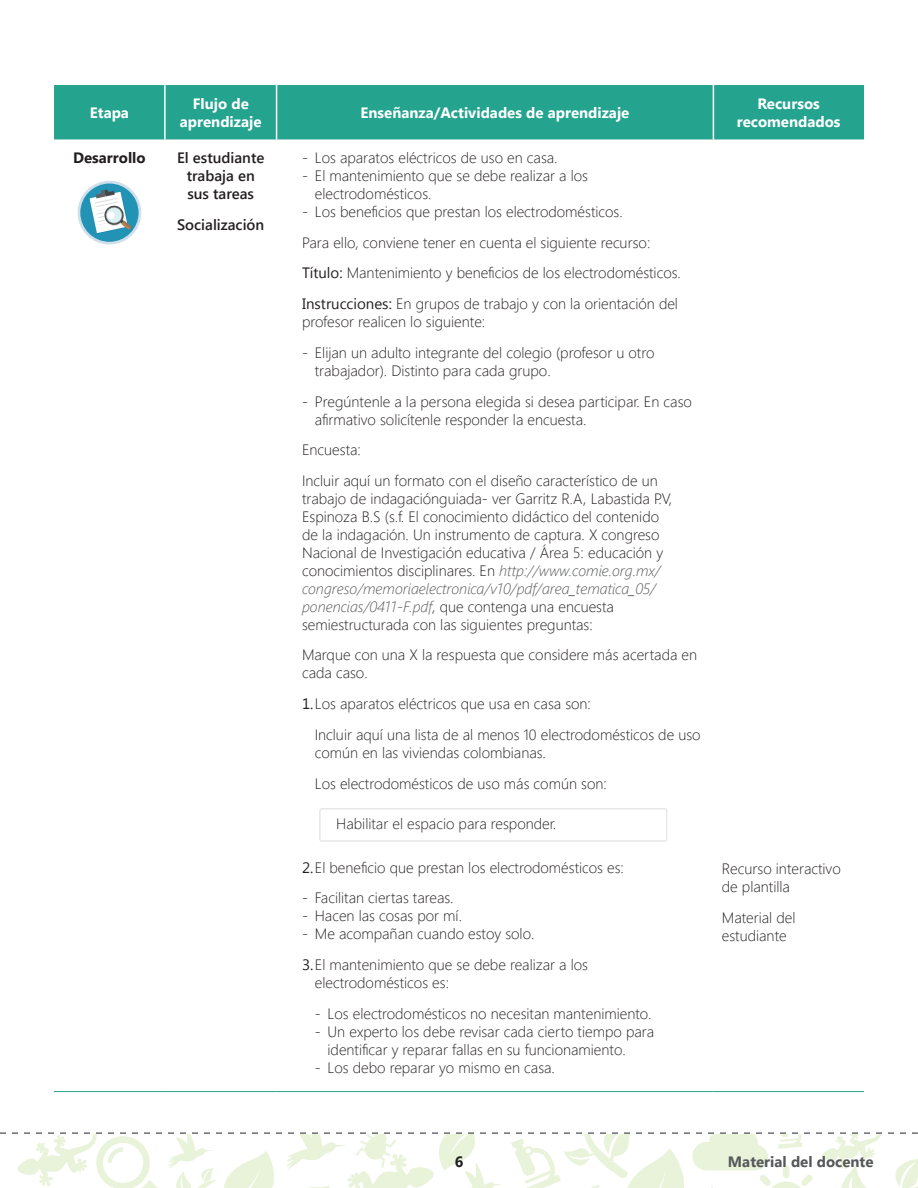
<style>
.page{position:relative;width:918px;height:1188px;background:#fff}
.page>*{position:absolute;margin:0;border:0;box-sizing:border-box;transform-origin:0 0}
.t1{font:300 15px/18px "Segoe UI";color:#231f20}
.t2{font:700 15px/18px "Segoe UI";color:#fff;text-align:center}
.t3{font:600 15px/18px "Segoe UI";color:#231f20;text-align:center}
.t4{font:700 15px "Segoe UI";color:#57585a}
.t5{font:700 15px "Segoe UI";color:#231f20}
.s1{font-weight:400}
.s2{font-style:italic;color:#57585a}
</style>
<div class="page">
<svg style="left:0;top:1132px;width:918px;height:56px"></svg>
<div style="left:54px;top:85px;width:810px;height:54px;background:#24a38f"></div>
<hr style="left:54px;top:1091px;width:111px;height:1px;background:#24a38f">
<hr style="left:165px;top:1091px;width:112px;height:1px;background:#24a38f">
<hr style="left:277px;top:1091px;width:436px;height:1px;background:#24a38f">
<hr style="left:713px;top:1091px;width:151px;height:1px;background:#24a38f">
<hr style="left:164px;top:85px;width:2px;height:54px;background:#fff">
<hr style="left:276px;top:85px;width:1px;height:54px;background:#fff">
<hr style="left:713px;top:85px;width:1px;height:54px;background:#fff">
<svg style="left:78px;top:181px;width:63px;height:64px"></svg>
<div style="left:80px;top:184px;width:59px;height:58px;background:#2293b4;border-radius:50%"></div>
<svg style="left:90px;top:189px;width:42px;height:45px"></svg>
<div style="left:319px;top:808px;width:348px;height:34px;border:2px solid #e6e7e9;border-radius:2px"></div>
<p class="t2" style="left:90px;top:103px;width:41px">Etapa</p>
<p class="t2" style="left:180px;top:94px;width:83px">Flujo de aprendizaje</p>
<p class="t2" style="left:361px;top:103px;width:270px">Enseñanza/Actividades de aprendizaje</p>
<p class="t2" style="left:737px;top:94px;width:105px">Recursos recomendados</p>
<p class="t5" style="left:73px;top:147px;width:74px">Desarrollo</p>
<p class="t3" style="left:177px;top:148px;width:89px">El estudiante trabaja en sus tareas</p>
<p class="t3" style="left:177px;top:215px;width:89px">Socialización</p>
<p class="t1" style="left:302px;top:148px;width:257px">- Los aparatos eléctricos de uso en casa.</p>
<p class="t1" style="left:315px;top:166px;width:275px;text-indent:-13px">- El mantenimiento que se debe realizar a los electrodomésticos.</p>
<p class="t1" style="left:302px;top:195px;width:380px;line-height:30.8px">- Los beneficios que prestan los electrodomésticos.<br>Para ello, conviene tener en cuenta el siguiente recurso:<br><span class="s1">Título:</span> Mantenimiento y beneficios de los electrodomésticos.<br><span class="s1">Instrucciones:</span> En grupos de trabajo y con la orientación del</p>
<p class="t1" style="left:302px;top:312px;width:185px">profesor realicen lo siguiente:</p>
<p class="t1" style="left:315px;top:343px;width:341px;text-indent:-13px">- Elijan un adulto integrante del colegio (profesor u otro trabajador). Distinto para cada grupo.</p>
<p class="t1" style="left:315px;top:392px;width:379px;text-indent:-13px">- Pregúntenle a la persona elegida si desea participar. En caso afirmativo solicítenle responder la encuesta.</p>
<p class="t1" style="left:302px;top:434px;width:357px;line-height:30.8px">Encuesta:<br>Incluir aquí un formato con el diseño característico de un</p>
<p class="t1" style="left:302px;top:489px;width:372px">trabajo de indagaciónguiada- ver Garritz R.A, Labastida P.V, Espinoza B.S (s.f. El conocimiento didáctico del contenido de la indagación. Un instrumento de captura. X congreso Nacional de Investigación educativa / Área 5: educación y conocimientos disciplinares. En <span class="s2">http://www.comie.org.mx/ congreso/memoriaelectronica/v10/pdf/area_tematica_05/ ponencias/0411-F.pdf</span>, que contenga una encuesta semiestructurada con las siguientes preguntas:</p>
<p class="t1" style="left:302px;top:645px;width:397px">Marque con una X la respuesta que considere más acertada en cada caso.</p>
<p class="t1" style="left:315px;top:688px;width:387px;line-height:30.8px;text-indent:-13px"><span class="s1">1.</span>Los aparatos eléctricos que usa en casa son:<br>Incluir aquí una lista de al menos 10 electrodomésticos de uso</p>
<p class="t1" style="left:315px;top:737px;width:293px;line-height:30.8px">común en las viviendas colombianas.<br>Los electrodomésticos de uso más común son:</p>
<p class="t1" style="left:336px;top:814px;width:221px">Habilitar el espacio para responder.</p>
<p class="t1" style="left:302px;top:858px;width:323px"><span class="s1">2.</span>El beneficio que prestan los electrodomésticos es:</p>
<p class="t1" style="left:302px;top:888px;width:153px">- Facilitan ciertas tareas.</p>
<p class="t1" style="left:302px;top:906px;width:161px">- Hacen las cosas por mí.</p>
<p class="t1" style="left:302px;top:918px;width:288px;line-height:30.8px">- Me acompañan cuando estoy solo.<br><span class="s1">3.</span>El mantenimiento que se debe realizar a los</p>
<p class="t1" style="left:315px;top:973px;width:136px">electrodomésticos es:</p>
<p class="t1" style="left:315px;top:1004px;width:338px">- Los electrodomésticos no necesitan mantenimiento.</p>
<p class="t1" style="left:328px;top:1022px;width:328px;text-indent:-13px">- Un experto los debe revisar cada cierto tiempo para identificar y reparar fallas en su funcionamiento.</p>
<p class="t1" style="left:315px;top:1058px;width:242px">- Los debo reparar yo mismo en casa.</p>
<p class="t1" style="left:722px;top:859px;width:120px">Recurso interactivo de plantilla</p>
<p class="t1" style="left:722px;top:908px;width:75px">Material del estudiante</p>
<p class="t5" style="left:455px;top:1151px;width:10px">6</p>
<p class="t4" style="left:728px;top:1151px;width:147px">Material del docente</p>
</div>
